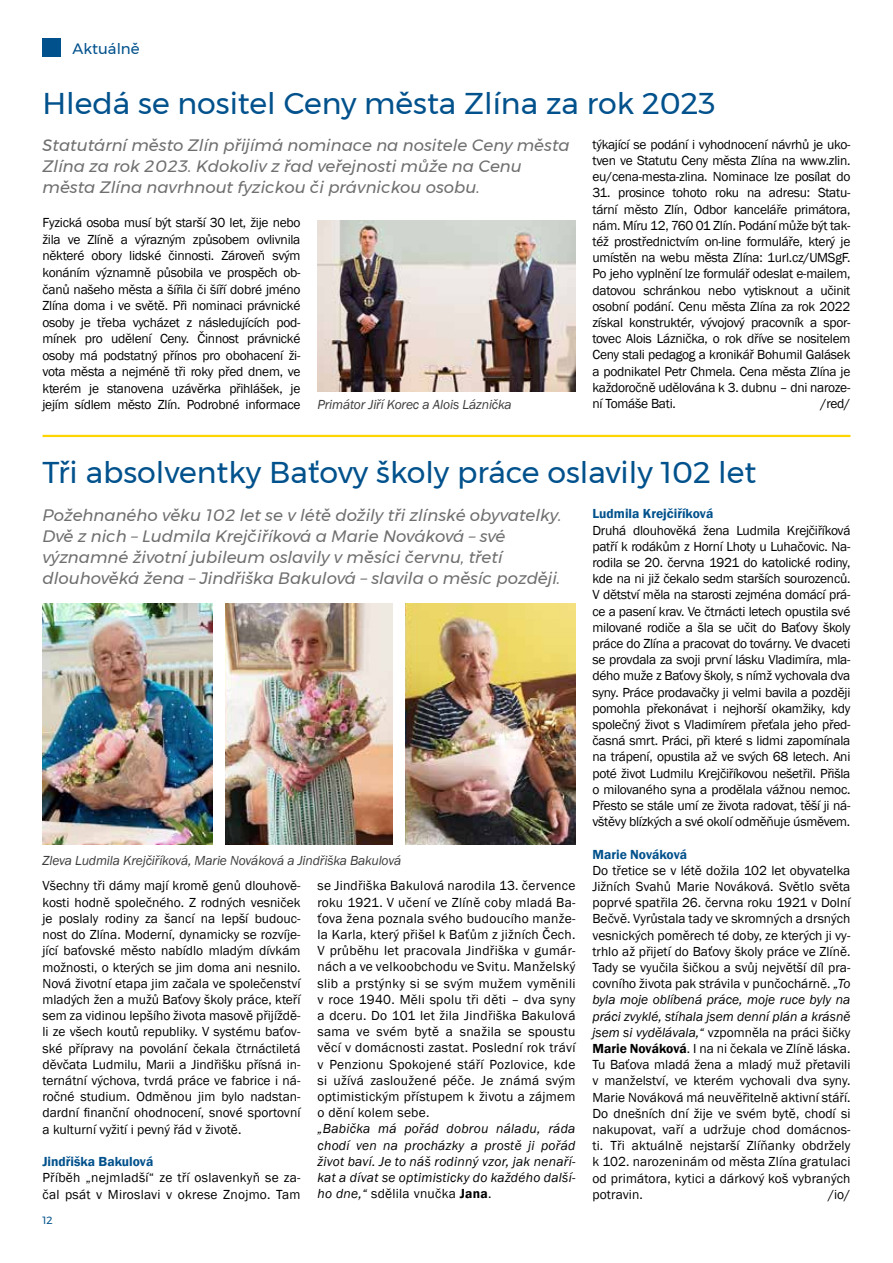
<style>
.page{position:relative;width:893px;height:1263px;background:#fff}
.page>*{position:absolute;margin:0;border:0;box-sizing:border-box;transform-origin:0 0}
.t1{font:30px "Montserrat";color:#00518c}
.t2{font:italic 16.5px/21px "Montserrat";color:#706f6f}
.t3{font:15px "Montserrat";color:#00518c}
.t4{font:13.5px/16.2px "Franklin Gothic";letter-spacing:-.02em;color:#000;text-align:justify}
.t5{font:italic 13.5px/16.2px "Franklin Gothic";letter-spacing:.02em;color:#000;text-align:justify}
.t6{font:italic 13.5px "Franklin Gothic";letter-spacing:-.01em;color:#3c3c3b}
.t7{font:13.5px/16.2px "Franklin Gothic";letter-spacing:.02em;color:#000}
.t8{font:13.5px "MMZ text Book Bold";color:#00518c}
.t9{font:10.5px "Montserrat";color:#00518c}
.s1{font-style:normal}
.s2{font-family:"MMZ text Book Bold";font-style:normal}
.s3{font-style:italic}
.s4{font-family:"MMZ text Book Bold"}
</style>
<div class="page">
<svg style="left:43px;top:38px;width:18px;height:19px"></svg>
<img style="left:43px;top:603px;width:170px;height:241px">
<img style="left:405px;top:604px;width:170px;height:240px">
<img style="left:225px;top:604px;width:168px;height:240px">
<hr style="left:43px;top:435px;width:807px;height:2px;background:#ffd500">
<img style="left:317px;top:220px;width:258px;height:171px">
<p class="t3" style="left:73px;top:37px;width:69px">Aktuálně</p>
<h1 class="t1" style="left:43px;top:81px;width:675px">Hledá se nositel Ceny města Zlína za rok 2023</h1>
<p class="t2" style="left:43px;top:134px;width:529px">Statutární město Zlín přijímá nominace na nositele Ceny města<br>Zlína za rok 2023. Kdokoliv z řad veřejnosti může na Cenu města Zlína navrhnout fyzickou či právnickou osobu.</p>
<p class="t4" style="left:592px;top:136px;width:259px">týkající se podání i vyhodnocení návrhů je uko&shy;tven ve Statutu Ceny města Zlína na www.zlin. eu/cena-mesta-zlina. Nominace lze posílat do</p>
<p class="t4" style="left:592px;top:185px;width:260px">31. prosince tohoto roku na adresu: Statu&shy;tární město Zlín, Odbor kanceláře primátora, nám. Míru 12, 760 01 Zlín. Podání může být tak&shy;též prostřednictvím on-line formuláře, který je umístěn na webu města Zlína: 1url.cz/UMSgF.<br>Po jeho vyplnění lze formulář odeslat e-mailem, datovou schránkou nebo vytisknout a učinit osobní podání. Cenu města Zlína za rok 2022 získal konstruktér, vývojový pracovník a spor&shy;tovec Alois Láznička, o rok dříve se nositelem Ceny stali pedagog a kronikář Bohumil Galásek a podnikatel Petr Chmela. Cena města Zlína je každoročně udělována k 3. dubnu – dni naroze-</p>
<p class="t4" style="left:43px;top:215px;width:259px">Fyzická osoba musí být starší 30 let, žije nebo žila ve Zlíně a výrazným způsobem ovlivnila některé obory lidské činnosti. Zároveň svým konáním významně působila ve prospěch ob&shy;čanů našeho města a šířila či šíří dobré jméno Zlína doma i ve světě. Při nominaci právnické osoby je třeba vycházet z následujících pod&shy;mínek pro udělení Ceny. Činnost právnické osoby má podstatný přínos pro obohacení ži&shy;vota města a nejméně tři roky před dnem, ve kterém je stanovena uzávěrka přihlášek, je jejím sídlem město Zlín. Podrobné informace</p>
<p class="t6" style="left:317px;top:396px;width:196px">Primátor Jiří Korec a Alois Láznička</p>
<p class="t4" style="left:592px;top:396px;width:85px">ní Tomáše Bati.</p>
<p class="t4" style="left:820px;top:396px;width:31px">/red/</p>
<h1 class="t1" style="left:43px;top:449px;width:715px">Tři absolventky Baťovy školy práce oslavily 102 let</h1>
<p class="t2" style="left:43px;top:504px;width:521px">Požehnaného věku 102 let se v létě dožily tři zlínské obyvatelky.<br>Dvě z nich – Ludmila Krejčiříková a Marie Nováková – své významné životní jubileum oslavily v měsíci červnu, třetí dlouhověká žena – Jindřiška Bakulová – slavila o měsíc později.</p>
<p class="t6" style="left:43px;top:852px;width:360px">Zleva Ludmila Krejčiříková, Marie Nováková a Jindřiška Bakulová</p>
<p class="t4" style="left:43px;top:878px;width:259px">Všechny tři dámy mají kromě genů dlouhově&shy;kosti hodně společného. Z rodných vesniček je poslaly rodiny za šancí na lepší budouc&shy;nost do Zlína. Moderní, dynamicky se rozvíje&shy;jící baťovské město nabídlo mladým dívkám možnosti, o kterých se jim doma ani nesnilo.<br>Nová životní etapa jim začala ve společenství mladých žen a mužů Baťovy školy práce, kteří sem za vidinou lepšího života masově přijíždě&shy;li ze všech koutů republiky. V systému baťov&shy;ské přípravy na povolání čekala čtrnáctiletá děvčata Ludmilu, Marii a Jindřišku přísná in&shy;ternátní výchova, tvrdá práce ve fabrice i ná&shy;ročné studium. Odměnou jim bylo nadstan&shy;dardní finanční ohodnocení, snové sportovní a kulturní vyžití i pevný řád v životě.</p>
<p class="t8" style="left:43px;top:1153px;width:112px">Jindřiška Bakulová</p>
<p class="t7" style="left:43px;top:1170px;width:259px">Příběh „nejmladší“ ze tří oslavenkyň se za&shy;čal psát v Miroslavi v okrese Znojmo. Tam</p>
<p class="t9" style="left:43px;top:1212px;width:11px">12</p>
<p class="t4" style="left:317px;top:878px;width:259px">se Jindřiška Bakulová narodila 13. července roku 1921. V učení ve Zlíně coby mladá Ba&shy;ťova žena poznala svého budoucího manže&shy;la Karla, který přišel k Baťům z jižních Čech.<br>V průběhu let pracovala Jindřiška v gumár&shy;nách a ve velkoobchodu ve Svitu. Manželský slib a prstýnky si se svým mužem vyměnili v roce 1940. Měli spolu tři děti – dva syny a dceru. Do 101 let žila Jindřiška Bakulová sama ve svém bytě a snažila se spoustu věcí v domácnosti zastat. Poslední rok tráví v Penzionu Spokojené stáří Pozlovice, kde si užívá zasloužené péče. Je známá svým optimistickým přístupem k životu a zájmem o dění kolem sebe.</p>
<p class="t5" style="left:317px;top:1121px;width:259px">„Babička má pořád dobrou náladu, ráda chodí ven na procházky a prostě ji pořád život baví. Je to náš rodinný vzor, jak nenaří&shy;kat a dívat se optimisticky do každého další&shy;ho dne,“ <span class="s1">sdělila vnučka</span> <span class="s2">Jana</span><span class="s1">.</span></p>
<p class="t8" style="left:592px;top:505px;width:122px">Ludmila Krejčiříková</p>
<p class="t4" style="left:592px;top:522px;width:260px">Druhá dlouhověká žena Ludmila Krejčiříková patří k rodákům z Horní Lhoty u Luhačovic. Na&shy;rodila se 20. června 1921 do katolické rodiny, kde na ni již čekalo sedm starších sourozenců.<br>V dětství měla na starosti zejména domácí prá&shy;ce a pasení krav. Ve čtrnácti letech opustila své milované rodiče a šla se učit do Baťovy školy práce do Zlína a pracovat do továrny. Ve dvaceti se provdala za svoji první lásku Vladimíra, mla&shy;dého muže z Baťovy školy, s nímž vychovala dva syny. Práce prodavačky ji velmi bavila a později pomohla překonávat i nejhorší okamžiky, kdy společný život s Vladimírem přeťala jeho před&shy;časná smrt. Práci, při které s lidmi zapomínala na trápení, opustila až ve svých 68 letech. Ani poté život Ludmilu Krejčiříkovou nešetřil. Přišla o milovaného syna a prodělala vážnou nemoc.<br>Přesto se stále umí ze života radovat, těší ji ná&shy;vštěvy blízkých a své okolí odměňuje úsměvem.</p>
<p class="t8" style="left:592px;top:846px;width:96px">Marie Nováková</p>
<p class="t4" style="left:592px;top:862px;width:259px">Do třetice se v létě dožila 102 let obyvatelka Jižních Svahů Marie Nováková. Světlo světa poprvé spatřila 26. června roku 1921 v Dolní Bečvě. Vyrůstala tady ve skromných a drsných vesnických poměrech té doby, ze kterých ji vy&shy;trhlo až přijetí do Baťovy školy práce ve Zlíně.<br>Tady se vyučila šičkou a svůj největší díl pra&shy;covního života pak strávila v punčochárně. <span class="s3">„To byla moje oblíbená práce, moje ruce byly na práci zvyklé, stíhala jsem denní plán a krásně jsem si vydělávala,“</span> vzpomněla na práci šičky <span class="s4">Marie Nováková</span>. I na ni čekala ve Zlíně láska.<br>Tu Baťova mladá žena a mladý muž přetavili v manželství, ve kterém vychovali dva syny.<br>Marie Nováková má neuvěřitelně aktivní stáří.<br>Do dnešních dní žije ve svém bytě, chodí si nakupovat, vaří a udržuje chod domácnos&shy;ti. Tři aktuálně nejstarší Zlíňanky obdržely k 102. narozeninám od města Zlína gratulaci od primátora, kytici a dárkový koš vybraných potravin.</p>
<p class="t4" style="left:828px;top:1186px;width:24px">/io/</p>
</div>
